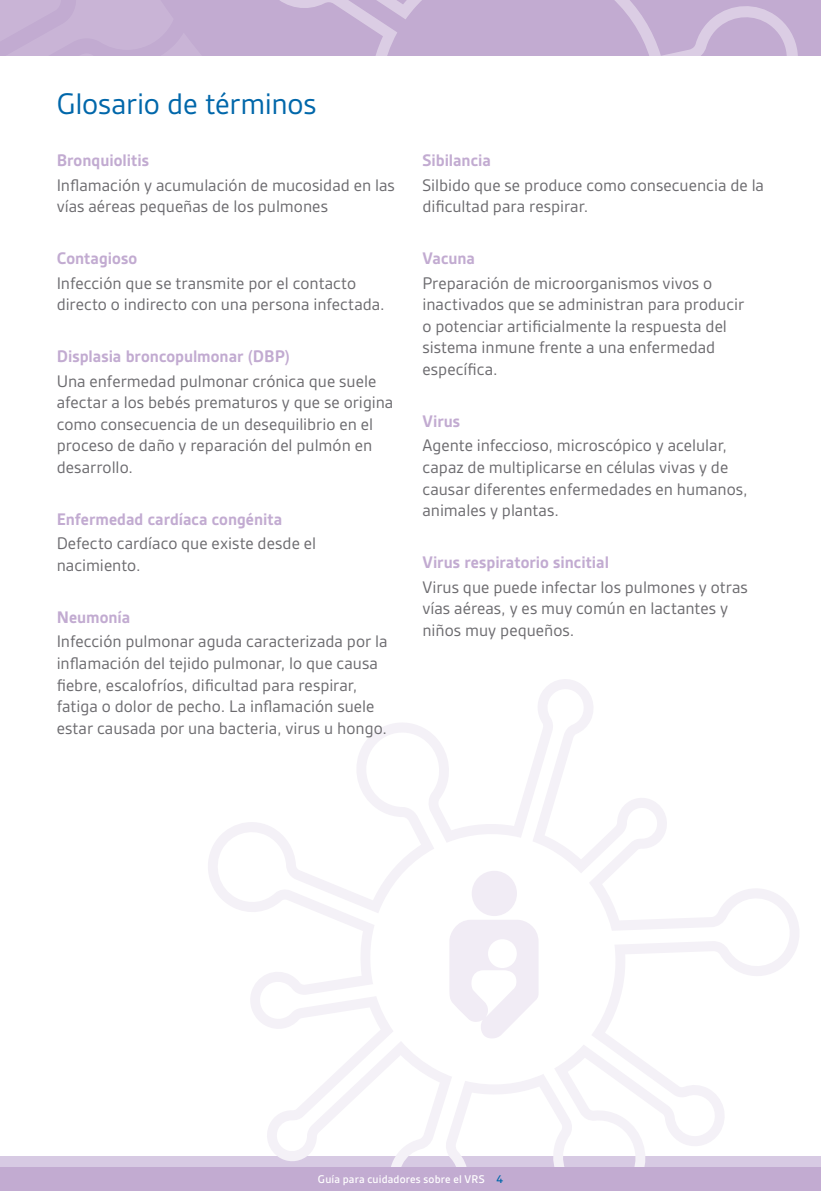
<style>
.page{position:relative;width:821px;height:1191px;background:#fff}
.page>*{position:absolute;margin:0;border:0;box-sizing:border-box;transform-origin:0 0}
.t1{font:32px "Gesta";letter-spacing:-.01em;color:#0067aa}
.t2{font:18px/21.6px "Gesta";color:#6c6b6f}
.t3{font:700 18px "Gesta";color:#c2abd1}
.t4{font:500 12px "Gesta";letter-spacing:.015em;color:#fff}
.s1{color:#0067aa}
</style>
<div class="page">
<div style="left:0;top:0;width:821px;height:56px;background:#c2abd1"></div>
<svg style="left:280px;top:0;width:518px;height:56px"></svg>
<div style="left:0;top:1156px;width:821px;height:35px;background:#d7cae3"></div>
<svg style="left:208px;top:679px;width:591px;height:488px"></svg>
<div style="left:0;top:1167px;width:821px;height:24px;background:#c2abd1"></div>
<div style="left:472px;top:870px;width:45px;height:46px;background:#f1ecf5;border-radius:50%"></div>
<svg style="left:449px;top:919px;width:89px;height:121px"></svg>
<h1 class="t1" style="left:57px;top:86px;width:261px">Glosario de términos</h1>
<p class="t3" style="left:57px;top:150px;width:94px">Bronquiolitis</p>
<p class="t2" style="left:57px;top:174px;width:340px">Inflamación y acumulación de mucosidad en las vías aéreas pequeñas de los pulmones</p>
<p class="t3" style="left:57px;top:248px;width:82px">Contagioso</p>
<p class="t2" style="left:57px;top:272px;width:329px">Infección que se transmite por el contacto directo o indirecto con una persona infectada.</p>
<p class="t3" style="left:57px;top:346px;width:235px">Displasia broncopulmonar (DBP)</p>
<p class="t2" style="left:57px;top:370px;width:338px">Una enfermedad pulmonar crónica que suele afectar a los bebés prematuros y que se origina como consecuencia de un desequilibrio en el proceso de daño y reparación del pulmón en desarrollo.</p>
<p class="t3" style="left:57px;top:509px;width:227px">Enfermedad cardíaca congénita</p>
<p class="t2" style="left:57px;top:532px;width:261px">Defecto cardíaco que existe desde el nacimiento.</p>
<p class="t3" style="left:57px;top:607px;width:75px">Neumonía</p>
<p class="t2" style="left:57px;top:630px;width:332px">Infección pulmonar aguda caracterizada por la inflamación del tejido pulmonar, lo que causa fiebre, escalofríos, dificultad para respirar, fatiga o dolor de pecho. La inflamación suele estar causada por una bacteria, virus u hongo.</p>
<p class="t3" style="left:422px;top:150px;width:70px">Sibilancia</p>
<p class="t2" style="left:422px;top:174px;width:343px">Silbido que se produce como consecuencia de la dificultad para respirar.</p>
<p class="t3" style="left:422px;top:248px;width:54px">Vacuna</p>
<p class="t2" style="left:422px;top:272px;width:323px">Preparación de microorganismos vivos o inactivados que se administran para producir o potenciar artificialmente la respuesta del sistema inmune frente a una enfermedad específica.</p>
<p class="t3" style="left:422px;top:411px;width:39px">Virus</p>
<p class="t2" style="left:422px;top:434px;width:327px">Agente infeccioso, microscópico y acelular, capaz de multiplicarse en células vivas y de causar diferentes enfermedades en humanos, animales y plantas.</p>
<p class="t3" style="left:422px;top:552px;width:188px">Virus respiratorio sincitial</p>
<p class="t2" style="left:422px;top:576px;width:327px">Virus que puede infectar los pulmones y otras vías aéreas, y es muy común en lactantes y niños muy pequeños.</p>
<p class="t4" style="left:318px;top:1172px;width:187px">Guía para cuidadores sobre el VRS <span class="s1">4</span></p>
</div>
